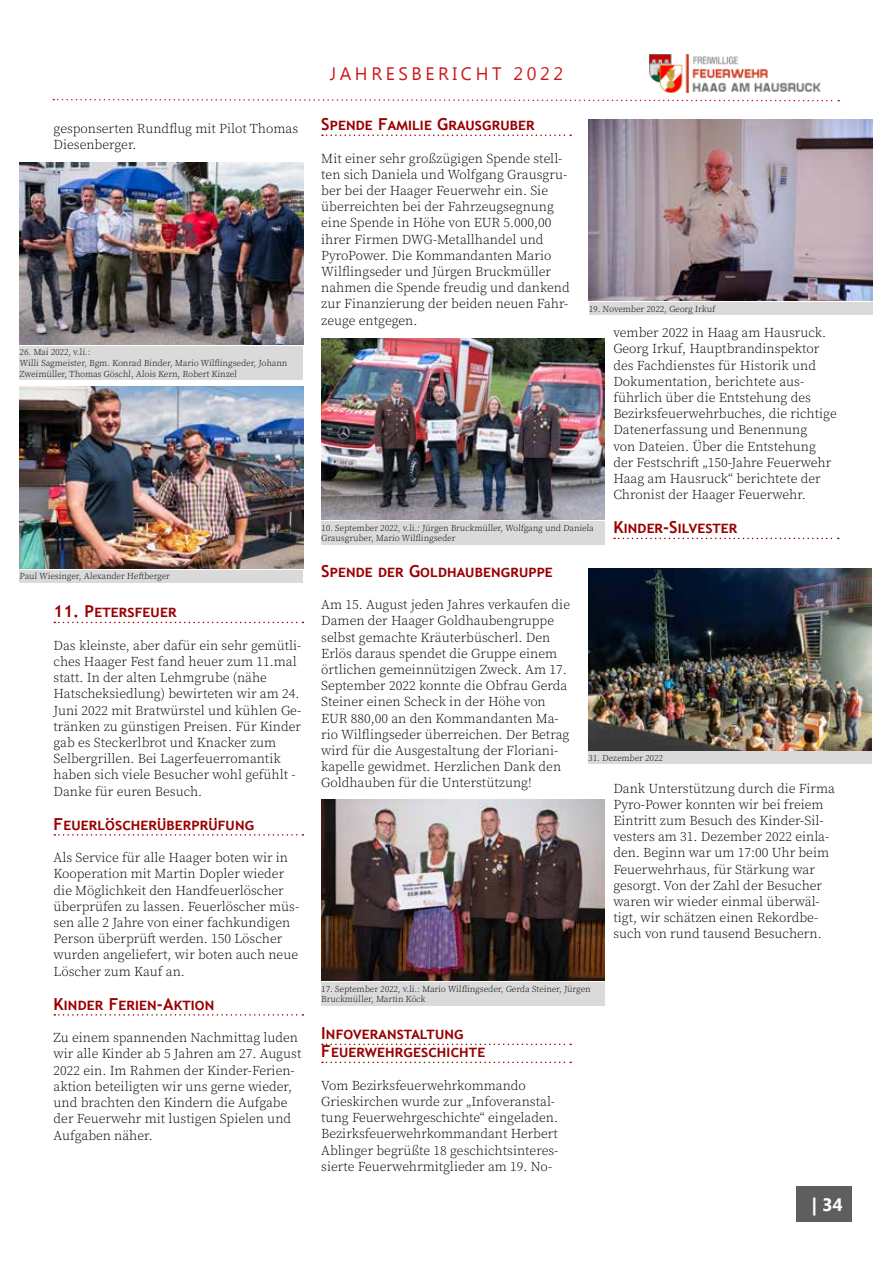
<style>
.page{position:relative;width:893px;height:1263px;background:#fff}
.page>*{position:absolute;margin:0;border:0;box-sizing:border-box;transform-origin:0 0}
.t1{font:18px "Myanmar Text";letter-spacing:.2em;color:#cd1719}
.t2{font:700 18px "Myanmar Text";color:#fff}
.t3{font:700 16.5px/18px "Trebuchet MS";letter-spacing:.01em;color:#900}
.t4{font:300 13.5px/16.2px "Source Serif Pro";color:#000}
.t5{font:300 9px/10.8px "Source Serif Pro";letter-spacing:-.03em;color:#000}
</style>
<div class="page">
<img style="left:20px;top:163px;width:283px;height:181px">
<div style="left:20px;top:346px;width:283px;height:12px;background:#dadada"></div>
<div style="left:20px;top:357px;width:283px;height:23px;background:#dadada"></div>
<img style="left:20px;top:387px;width:283px;height:181px">
<div style="left:20px;top:570px;width:283px;height:12px;background:#dadada"></div>
<img style="left:321px;top:338px;width:284px;height:182px">
<div style="left:321px;top:521px;width:284px;height:23px;background:#dadada"></div>
<img style="left:321px;top:799px;width:284px;height:182px">
<div style="left:321px;top:982px;width:284px;height:23px;background:#dadada"></div>
<img style="left:589px;top:119px;width:283px;height:182px">
<div style="left:589px;top:302px;width:283px;height:13px;background:#dadada"></div>
<img style="left:588px;top:569px;width:284px;height:181px">
<div style="left:588px;top:752px;width:284px;height:12px;background:#dadada"></div>
<div style="left:797px;top:1185px;width:55px;height:36px;background:#5e5e5e"></div>
<svg style="left:53px;top:98px;width:786px;height:4px"></svg>
<img style="left:649px;top:54px;width:172px;height:38px">
<svg style="left:54px;top:622px;width:249px;height:1px"></svg>
<svg style="left:54px;top:834px;width:249px;height:2px"></svg>
<svg style="left:54px;top:1014px;width:249px;height:2px"></svg>
<svg style="left:322px;top:134px;width:249px;height:2px"></svg>
<svg style="left:322px;top:1043px;width:249px;height:2px"></svg>
<svg style="left:322px;top:1061px;width:249px;height:2px"></svg>
<svg style="left:614px;top:538px;width:225px;height:1px"></svg>
<p class="t4" style="left:54px;top:121px;width:246px">gesponserten Rundflug mit Pilot Thomas<br>Diesenberger.</p>
<p class="t5" style="left:20px;top:347px;width:270px">26. Mai 2022, v.li.:<br>Willi Sagmeister, Bgm. Konrad Binder, Mario Wilflingseder, Johann<br>Zweimüller, Thomas Göschl, Alois Kern, Robert Kinzel</p>
<p class="t5" style="left:20px;top:571px;width:153px">Paul Wiesinger, Alexander Heftberger</p>
<p class="t3" style="left:54px;top:602px;width:123px">11. Petersfeuer</p>
<p class="t4" style="left:54px;top:637px;width:249px">Das kleinste, aber dafür ein sehr gemütli&shy;ches Haager Fest fand heuer zum 11.mal statt. In der alten Lehmgrube (nähe Hatscheksiedlung) bewirteten wir am 24.<br>Juni 2022 mit Bratwürstel und kühlen Ge&shy;tränken zu günstigen Preisen. Für Kinder gab es Steckerlbrot und Knacker zum Selbergrillen. Bei Lagerfeuerromantik haben sich viele Besucher wohl gefühlt - Danke für euren Besuch.</p>
<p class="t3" style="left:54px;top:815px;width:202px">Feuerlöscherüberprüfung</p>
<p class="t4" style="left:54px;top:850px;width:247px">Als Service für alle Haager boten wir in Kooperation mit Martin Dopler wieder die Möglichkeit den Handfeuerlöscher überprüfen zu lassen. Feuerlöscher müs&shy;sen alle 2 Jahre von einer fachkundigen Person überprüft werden. 150 Löscher wurden angeliefert, wir boten auch neue Löscher zum Kauf an.</p>
<p class="t3" style="left:54px;top:995px;width:162px">Kinder Ferien-Aktion</p>
<p class="t4" style="left:54px;top:1030px;width:249px">Zu einem spannenden Nachmittag luden wir alle Kinder ab 5 Jahren am 27. August 2022 ein. Im Rahmen der Kinder-Ferien&shy;aktion beteiligten wir uns gerne wieder, und brachten den Kindern die Aufgabe der Feuerwehr mit lustigen Spielen und Aufgaben näher.</p>
<h1 class="t1" style="left:330px;top:64px;width:235px">JAHRESBERICHT 2022</h1>
<p class="t3" style="left:321px;top:115px;width:214px">Spende Familie Grausgruber</p>
<p class="t4" style="left:321px;top:150px;width:250px">Mit einer sehr großzügigen Spende stell&shy;ten sich Daniela und Wolfgang Grausgru&shy;ber bei der Haager Feuerwehr ein. Sie überreichten bei der Fahrzeugsegnung eine Spende in Höhe von EUR 5.000,00 ihrer Firmen DWG-Metallhandel und PyroPower. Die Kommandanten Mario Wilflingseder und Jürgen Bruckmüller nahmen die Spende freudig und dankend zur Finanzierung der beiden neuen Fahr&shy;zeuge entgegen.</p>
<p class="t5" style="left:589px;top:303px;width:128px">19. November 2022, Georg Irkuf</p>
<p class="t4" style="left:613px;top:325px;width:225px">vember 2022 in Haag am Hausruck.<br>Georg Irkuf, Hauptbrandinspektor des Fachdienstes für Historik und Dokumentation, berichtete aus&shy;führlich über die Entstehung des Bezirksfeuerwehrbuches, die richtige Datenerfassung und Benennung<br>von Dateien. Über die Entstehung der Festschrift „150-Jahre Feuerwehr Haag am Hausruck“ berichtete der Chronist der Haager Feuerwehr.</p>
<p class="t3" style="left:613px;top:518px;width:124px">Kinder-Silvester</p>
<p class="t5" style="left:321px;top:522px;width:275px">10. September 2022, v.li.: Jürgen Bruckmüller, Wolfgang und Daniela<br>Grausgruber, Mario Wilflingseder</p>
<p class="t3" style="left:321px;top:562px;width:233px">Spende der Goldhaubengruppe</p>
<p class="t4" style="left:321px;top:597px;width:250px">Am 15. August jeden Jahres verkaufen die Damen der Haager Goldhaubengruppe selbst gemachte Kräuterbüscherl. Den Erlös daraus spendet die Gruppe einem örtlichen gemeinnützigen Zweck. Am 17.<br>September 2022 konnte die Obfrau Gerda Steiner einen Scheck in der Höhe von EUR 880,00 an den Kommandanten Ma&shy;rio Wilflingseder überreichen. Der Betrag wird für die Ausgestaltung der Floriani&shy;kapelle gewidmet. Herzlichen Dank den Goldhauben für die Unterstützung!</p>
<p class="t5" style="left:588px;top:753px;width:77px">31. Dezember 2022</p>
<p class="t4" style="left:613px;top:780px;width:223px">Dank Unterstützung durch die Firma Pyro-Power konnten wir bei freiem Eintritt zum Besuch des Kinder-Sil&shy;vesters am 31. Dezember 2022 einla&shy;den. Beginn war um 17:00 Uhr beim Feuerwehrhaus, für Stärkung war gesorgt. Von der Zahl der Besucher waren wir wieder einmal überwäl&shy;tigt, wir schätzen einen Rekordbe&shy;such von rund tausend Besuchern.</p>
<p class="t5" style="left:321px;top:983px;width:271px">17. September 2022, v.li.: Mario Wilflingseder, Gerda Steiner, Jürgen<br>Bruckmüller, Martin Köck</p>
<p class="t3" style="left:321px;top:1024px;width:165px">Infoveranstaltung<br>Feuerwehrgeschichte</p>
<p class="t4" style="left:321px;top:1077px;width:239px">Vom Bezirksfeuerwehrkommando Grieskirchen wurde zur „Infoveranstal&shy;tung Feuerwehrgeschichte“ eingeladen.<br>Bezirksfeuerwehrkommandant Herbert Ablinger begrüßte 18 geschichtsinteres&shy;sierte Feuerwehrmitglieder am 19. No-</p>
<h1 class="t2" style="left:811px;top:1194px;width:33px">| 34</h1>
</div>
